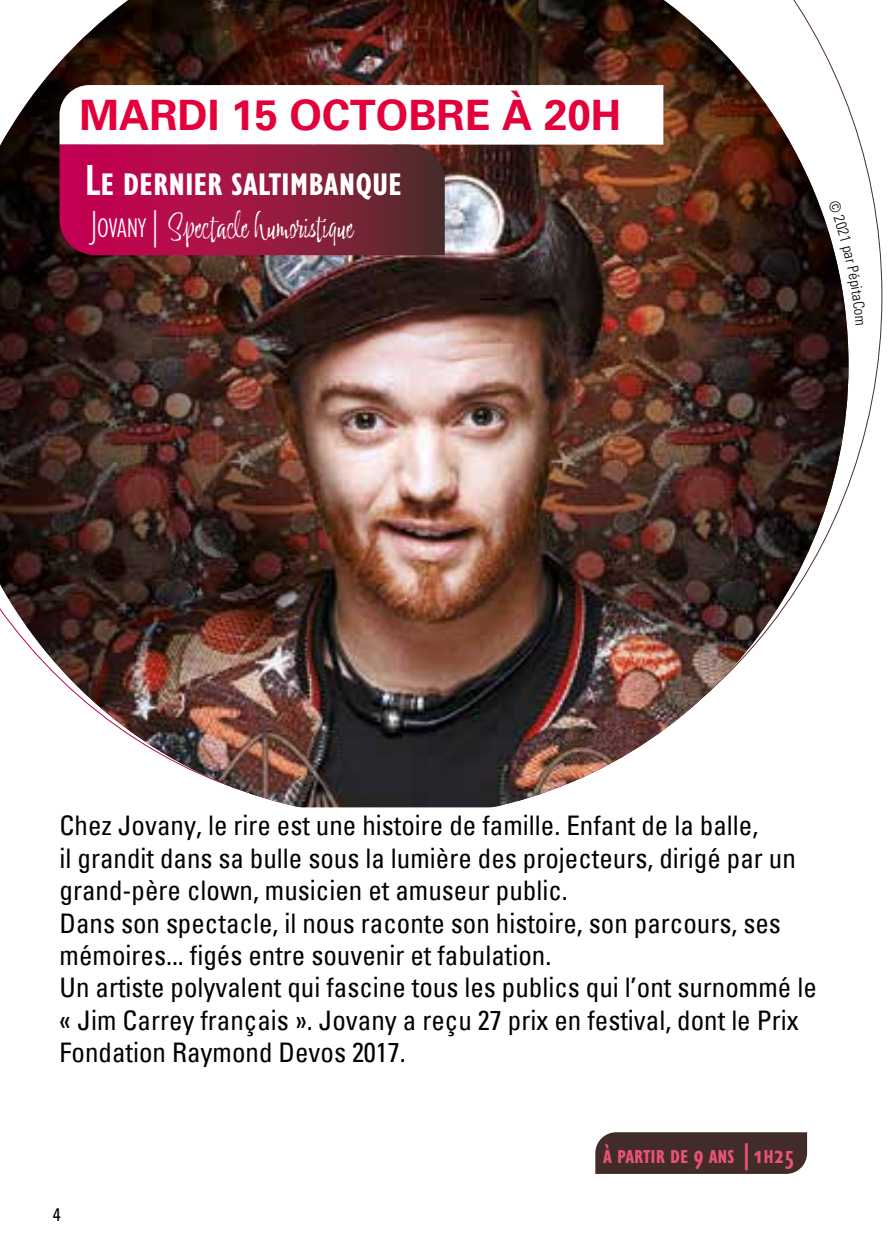
<style>
.page{position:relative;width:893px;height:1259px;background:#fff}
.page>*{position:absolute;margin:0;border:0;box-sizing:border-box;transform-origin:0 0}
.t1{font:600 condensed 45px "Gill Sans Nova";color:#fff}
.t2{font:700 42px "Univers";color:#e4003a}
.t3{font:30px "Adore You";color:#fff}
.t4{font:condensed 27px/32.4px "Univers";color:#000}
.t5{font:600 condensed 27px "Gill Sans Nova";color:#ea5278}
.t6{font:condensed 18px "Univers";color:#000}
.s1{font-family:"Gill Sans Nova";font-weight:300;font-stretch:condensed;font-size:39px}
</style>
<div class="page">
<svg style="left:595px;top:1132px;width:212px;height:42px"></svg>
<img style="left:0;top:0;width:848px;height:807px">
<img style="left:60px;top:85px;width:603px;height:170px">
<svg style="left:828px;top:199px;width:20px;height:126px"></svg>
<h2 class="t2" style="left:80px;top:90px;width:543px">MARDI 15 OCTOBRE À 20H</h2>
<h1 class="t1" style="left:85px;top:151px;width:318px">Le dernier saltimbanque</h1>
<p class="t3" style="left:91px;top:209px;width:263px"><span class="s1">Jovany|</span> Spectacle humoristique</p>
<p class="t4" style="left:60px;top:809px;width:759px">Chez Jovany, le rire est une histoire de famille. Enfant de la balle,<br>il grandit dans sa bulle sous la lumière des projecteurs, dirigé par un grand-père clown, musicien et amuseur public.<br>Dans son spectacle, il nous raconte son histoire, son parcours, ses mémoires... figés entre souvenir et fabulation.<br>Un artiste polyvalent qui fascine tous les publics qui l’ont surnommé le « Jim Carrey français ». Jovany a reçu 27 prix en festival, dont le Prix Fondation Raymond Devos 2017.</p>
<p class="t6" style="left:53px;top:1202px;width:9px">4</p>
<p class="t5" style="left:603px;top:1136px;width:193px">à partir de 9 ans |1h25</p>
</div>
